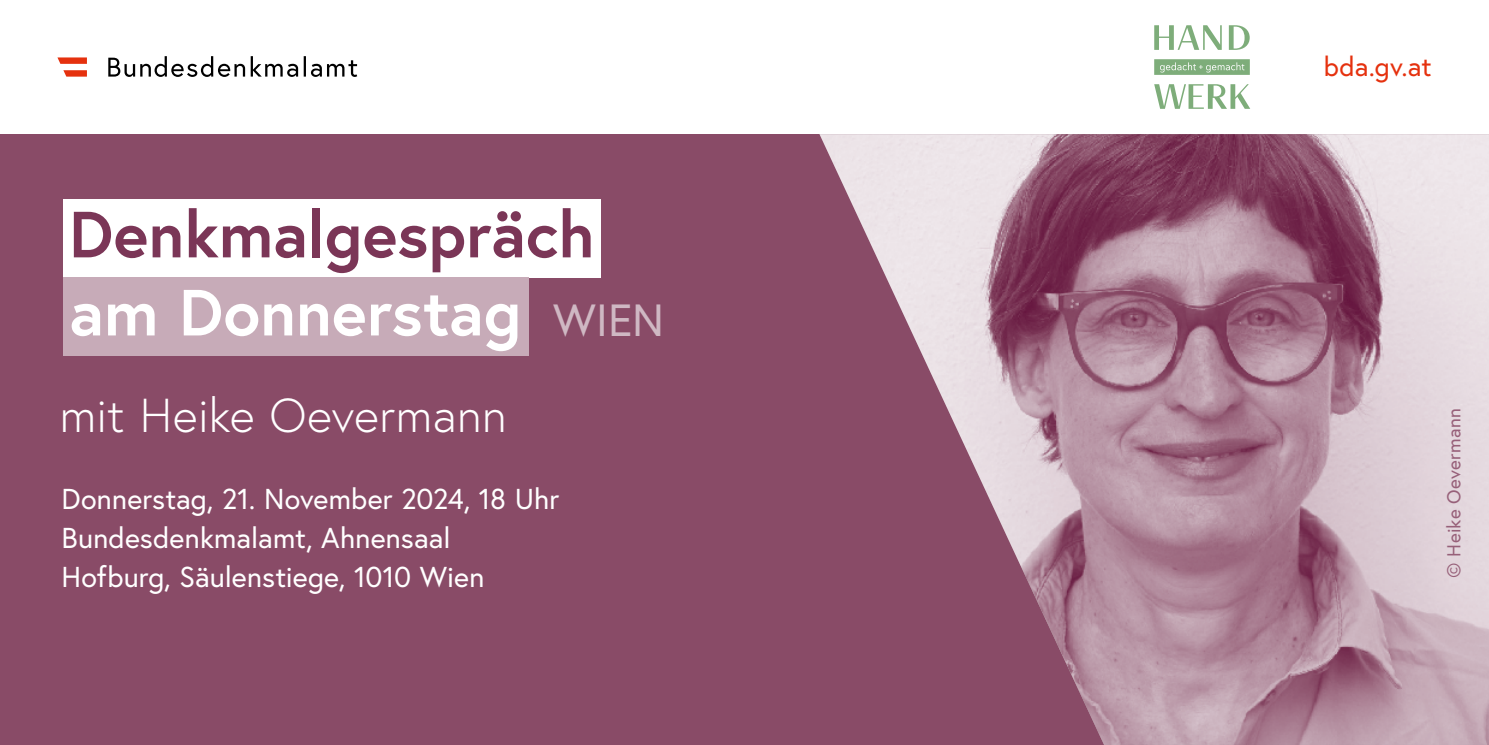
<style>
.page{position:relative;width:1489px;height:745px;background:#fff}
.page>*{position:absolute;margin:0;border:0;box-sizing:border-box;transform-origin:0 0}
.t1{font:700 65px/78px "Europa Austria";letter-spacing:.005em;color:#7b3657}
.p_Untertitel{font:300 47.5px "Europa Austria";letter-spacing:-.01em;color:#fff}
.t2{font:45px "Europa Austria";color:#cfb8c3}
.p_Vorderseite{font:28.75px "Europa Austria";color:#fff}
.p_Link{font:27px "Europa Austria";letter-spacing:.005em;color:#e5310e}
.t3{font:18.75px "Europa Austria";letter-spacing:.02em;color:#976079}
.s1{color:#fff}
</style>
<div class="page">
<div style="left:0;top:134px;width:1488px;height:610px;background:#894b67"></div>
<img style="left:819px;top:134px;width:669px;height:610px">
<svg style="left:108px;top:56px;width:249px;height:21px"></svg>
<svg style="left:57px;top:57px;width:30px;height:7px"></svg>
<svg style="left:63px;top:70px;width:24px;height:7px"></svg>
<svg style="left:1154px;top:25px;width:96px;height:84px"></svg>
<div style="left:63px;top:199px;width:537px;height:78px;background:#fff"></div>
<div style="left:63px;top:277px;width:465px;height:78px;background:#c7abb8"></div>
<h1 class="t1" style="left:69px;top:193px;width:527px">Denkmalgespräch <span class="s1">am Donnerstag</span></h1>
<h3 class="t2" style="left:553px;top:291px;width:112px">WIEN</h3>
<p class="p_Untertitel" style="left:59px;top:385px;width:449px">mit Heike Oevermann</p>
<p class="p_Vorderseite" style="left:62px;top:480px;width:499px">Donnerstag, 21. November 2024, 18 Uhr</p>
<p class="p_Vorderseite" style="left:62px;top:519px;width:390px">Bundesdenkmalamt, Ahnensaal</p>
<p class="p_Vorderseite" style="left:62px;top:558px;width:424px">Hofburg, Säulenstiege, 1010 Wien</p>
<p class="p_Link" style="left:1323px;top:49px;width:109px">bda.gv.at</p>
<p class="t3" style="left:1441px;top:577px;width:171px;rotate:-90deg">© Heike Oevermann</p>
</div>
